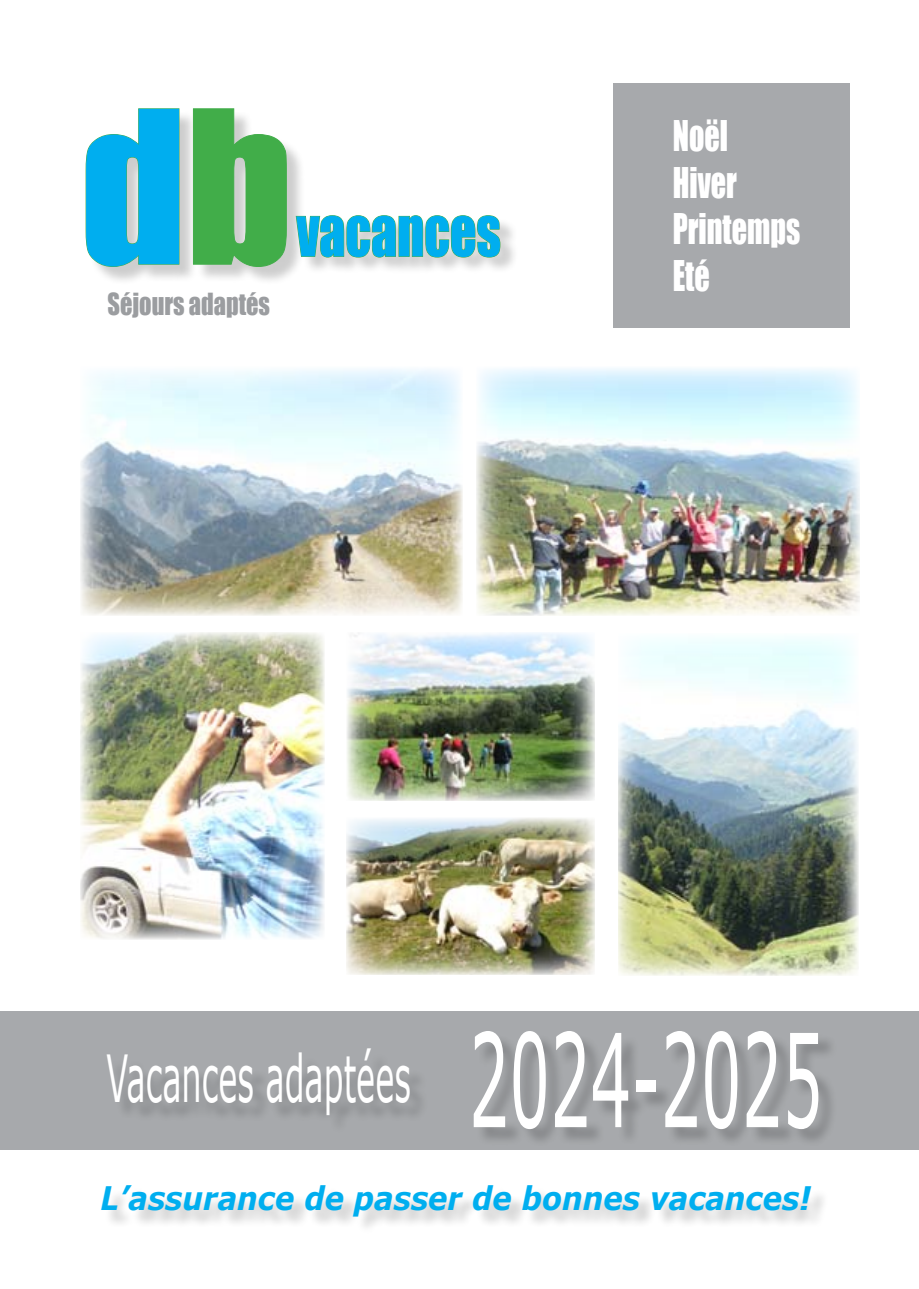
<style>
.page{position:relative;width:919px;height:1289px;background:#fff}
.page>*{position:absolute;margin:0;border:0;box-sizing:border-box;transform-origin:0 0}
.t1{font:196.5px "Impact";color:#00aeef;scale:1.04 1}
.t2{font:64.8px "Verdana";color:#fff;scale:.49 1}
.t3{font:61.65px "Impact";color:#00aeef;scale:.84 1}
.t4{font:38.85px/46.7px "Impact";color:#fff;scale:.77 1}
.t5{font:italic 700 32.4px "Verdana";color:#00aeef;scale:.9 1}
.t6{font:28.05px "Impact";color:#9b9da0;scale:.87 1}
.s1{color:#41ad49}
.s2{font-size:129.6px}
</style>
<div class="page">
<div style="left:0;top:1011px;width:918px;height:138px;background:#a7a9ac"></div>
<div style="left:613px;top:84px;width:236px;height:244px;background:#a7a9ac"></div>
<div style="left:88px;top:111px;width:217px;height:174px;background:#000;opacity:.2"></div>
<svg style="left:85px;top:108px;width:95px;height:159px"></svg>
<svg style="left:193px;top:108px;width:94px;height:159px"></svg>
<div style="left:297px;top:218px;width:221px;height:57px;background:#000;opacity:.2"></div>
<svg style="left:295px;top:215px;width:205px;height:43px"></svg>
<div style="left:476px;top:1034px;width:362px;height:112px;background:#000;opacity:.2"></div>
<div style="left:109px;top:1053px;width:319px;height:81px;background:#a2a4a7"></div>
<div style="left:104px;top:1187px;width:724px;height:46px;background:#000;opacity:.2"></div>
<img style="left:80px;top:369px;width:382px;height:246px">
<img style="left:476px;top:368px;width:383px;height:247px">
<img style="left:80px;top:632px;width:245px;height:307px">
<img style="left:347px;top:633px;width:248px;height:168px">
<img style="left:347px;top:818px;width:248px;height:156px">
<img style="left:618px;top:637px;width:240px;height:338px">
<h1 class="t1" style="left:80px;top:35px;width:206px">d<span class="s1">b</span></h1>
<h3 class="t3" style="left:296px;top:184px;width:245px">vacances</h3>
<p class="t6" style="left:107px;top:282px;width:188px">Séjours adaptés</p>
<p class="t4" style="left:672px;top:111px;width:167px">Noël<br>Hiver<br>Printemps<br>Eté</p>
<h2 class="t2" style="left:106px;top:1034px;width:1463px">Vacances adaptées <span class="s2">2024-2025</span></h2>
<p class="t5" style="left:100px;top:1175px;width:791px">L’assurance de passer de bonnes vacances!</p>
</div>
